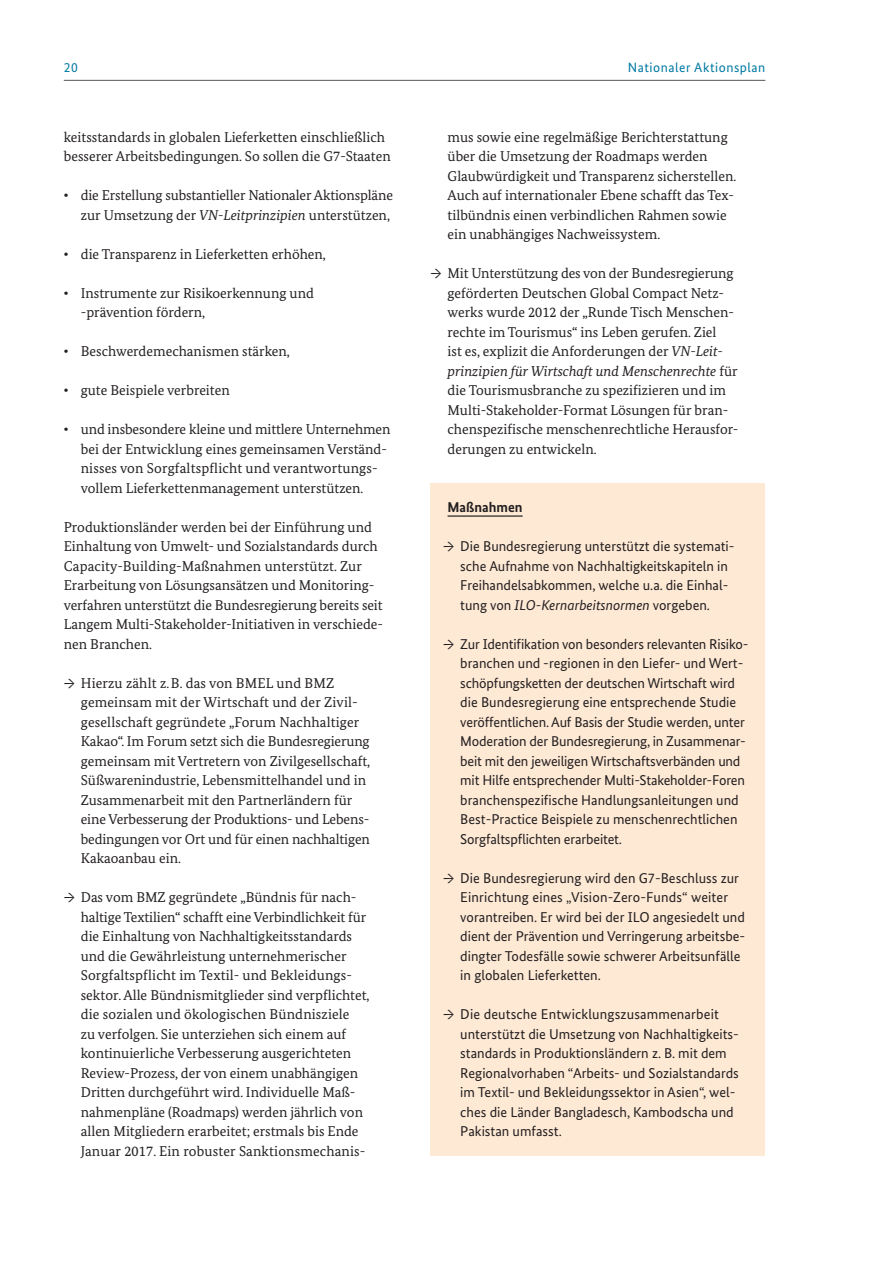
<style>
.page{position:relative;width:893px;height:1263px;background:#fff}
.page>*{position:absolute;margin:0;border:0;box-sizing:border-box;transform-origin:0 0}
.t1{font:14.25px/19.5px "Bundes Serif";color:#231f20}
.t2{font:14.25px/19.5px "Bundes Sans";color:#231f20}
.t3{font:700 14.25px "Bundes Sans";color:#231f20}
.t4{font:13.5px "Bundes Sans";letter-spacing:.04em;color:#0079a3}
.s1{font-weight:700}
.s2{font-style:italic}
.s3{font-family:"Bundes Serif"}
</style>
<div class="page">
<hr style="left:64px;top:80px;width:701px;height:1px;background:#57585a">
<div style="left:431px;top:483px;width:334px;height:673px;background:#fee9d5"></div>
<hr style="left:448px;top:515px;width:75px;height:2px;background:#231f20">
<p class="t4" style="left:64px;top:59px;width:16px">20</p>
<p class="t4" style="left:628px;top:59px;width:139px">Nationaler Aktionsplan</p>
<p class="t1" style="left:64px;top:127px;width:329px">keitsstandards in globalen Lieferketten einschließlich besserer Arbeitsbedingungen. So sollen die G7-Staaten</p>
<p class="t1" style="left:64px;top:185px;width:331px;text-align:right"><span class="s1">•</span> die Erstellung substantieller Nationaler Aktionspläne zur Umsetzung der <span class="s2">VN-Leitprinzipien</span> unterstützen,</p>
<p class="t1" style="left:64px;top:244px;width:264px"><span class="s1">•</span> die Transparenz in Lieferketten erhöhen,</p>
<p class="t1" style="left:81px;top:283px;width:235px;text-indent:-17px"><span class="s1">•</span> Instrumente zur Risikoerkennung und -prävention fördern,</p>
<p class="t1" style="left:64px;top:341px;width:228px"><span class="s1">•</span> Beschwerdemechanismen stärken,</p>
<p class="t1" style="left:64px;top:380px;width:168px"><span class="s1">•</span> gute Beispiele verbreiten</p>
<p class="t1" style="left:81px;top:419px;width:311px;text-indent:-17px"><span class="s1">•</span> und insbesondere kleine und mittlere Unternehmen bei der Entwicklung eines gemeinsamen Verständ&shy;nisses von Sorgfaltspflicht und verantwortungs&shy;vollem Lieferkettenmanagement unterstützen.</p>
<p class="t1" style="left:64px;top:517px;width:321px">Produktionsländer werden bei der Einführung und Einhaltung von Umwelt- und Sozialstandards durch Capacity-Building-Maßnahmen unterstützt. Zur Erarbeitung von Lösungsansätzen und Monitoring&shy;verfahren unterstützt die Bundesregierung bereits seit Langem Multi-Stakeholder-Initiativen in verschiede&shy;nen Branchen.</p>
<p class="t1" style="left:81px;top:673px;width:291px;text-indent:-17px">→ Hierzu zählt z.B. das von BMEL und BMZ gemeinsam mit der Wirtschaft und der Zivil&shy;gesellschaft gegründete „Forum Nachhaltiger Kakao“. Im Forum setzt sich die Bundesregierung gemeinsam mit Vertretern von Zivilgesellschaft, Süßwarenindustrie, Lebensmittelhandel und in Zusammenarbeit mit den Partnerländern für eine Verbesserung der Produktions- und Lebens&shy;bedingungen vor Ort und für einen nachhaltigen Kakaoanbau ein.</p>
<p class="t1" style="left:81px;top:887px;width:290px;text-indent:-17px">→ Das vom BMZ gegründete „Bündnis für nach&shy;haltige Textilien“ schafft eine Verbindlichkeit für die Einhaltung von Nachhaltigkeitsstandards und die Gewährleistung unternehmerischer Sorgfaltspflicht im Textil- und Bekleidungs&shy;sektor. Alle Bündnismitglieder sind verpflichtet, die sozialen und ökologischen Bündnisziele<br>zu verfolgen. Sie unterziehen sich einem auf kontinuierliche Verbesserung ausgerichteten Review-Prozess, der von einem unabhängigen Dritten durchgeführt wird. Individuelle Maß&shy;nahmenpläne (Roadmaps) werden jährlich von allen Mitgliedern erarbeitet; erstmals bis Ende Januar 2017. Ein robuster Sanktionsmechanis-</p>
<p class="t1" style="left:448px;top:127px;width:290px">mus sowie eine regelmäßige Berichterstattung über die Umsetzung der Roadmaps werden Glaubwürdigkeit und Transparenz sicherstellen.<br>Auch auf internationaler Ebene schafft das Tex&shy;tilbündnis einen verbindlichen Rahmen sowie ein unabhängiges Nachweissystem.</p>
<p class="t1" style="left:448px;top:263px;width:292px;text-indent:-17px">→ Mit Unterstützung des von der Bundesregierung geförderten Deutschen Global Compact Netz&shy;werks wurde 2012 der „Runde Tisch Menschen&shy;rechte im Tourismus“ ins Leben gerufen. Ziel<br>ist es, explizit die Anforderungen der <span class="s2">VN-Leit&shy;prinzipien für Wirtschaft und Menschenrechte</span> für die Tourismusbranche zu spezifizieren und im Multi-Stakeholder-Format Lösungen für bran&shy;chenspezifische menschenrechtliche Herausfor&shy;derungen zu entwickeln.</p>
<p class="t3" style="left:448px;top:499px;width:77px">Maßnahmen</p>
<p class="t2" style="left:460px;top:536px;width:276px;text-indent:-17px"><span class="s3">→</span> Die Bundesregierung unterstützt die systemati&shy;sche Aufnahme von Nachhaltigkeitskapiteln in Freihandelsabkommen, welche u.a. die Einhal&shy;tung von <span class="s2">ILO-Kernarbeitsnormen</span> vorgeben.</p>
<p class="t2" style="left:460px;top:634px;width:288px;text-indent:-17px"><span class="s3">→</span> Zur Identifikation von besonders relevanten Risiko&shy;branchen und -regionen in den Liefer- und Wert&shy;schöpfungsketten der deutschen Wirtschaft wird die Bundesregierung eine entsprechende Studie veröffentlichen. Auf Basis der Studie werden, unter Moderation der Bundesregierung, in Zusammenar&shy;beit mit den jeweiligen Wirtschaftsverbänden und mit Hilfe entsprechender Multi-Stakeholder-Foren branchenspezifische Handlungsanleitungen und Best-Practice Beispiele zu menschenrechtlichen Sorgfaltspflichten erarbeitet.</p>
<p class="t2" style="left:460px;top:868px;width:286px;text-indent:-17px"><span class="s3">→</span> Die Bundesregierung wird den G7-Beschluss zur Einrichtung eines „Vision-Zero-Funds“ weiter vorantreiben. Er wird bei der ILO angesiedelt und dient der Prävention und Verringerung arbeitsbe&shy;dingter Todesfälle sowie schwerer Arbeitsunfälle in globalen Lieferketten.</p>
<p class="t2" style="left:460px;top:1004px;width:280px;text-indent:-17px"><span class="s3">→</span> Die deutsche Entwicklungszusammenarbeit unterstützt die Umsetzung von Nachhaltigkeits&shy;standards in Produktionsländern z. B. mit dem Regionalvorhaben “Arbeits- und Sozialstandards im Textil- und Bekleidungssektor in Asien“, wel&shy;ches die Länder Bangladesch, Kambodscha und Pakistan umfasst.</p>
</div>
